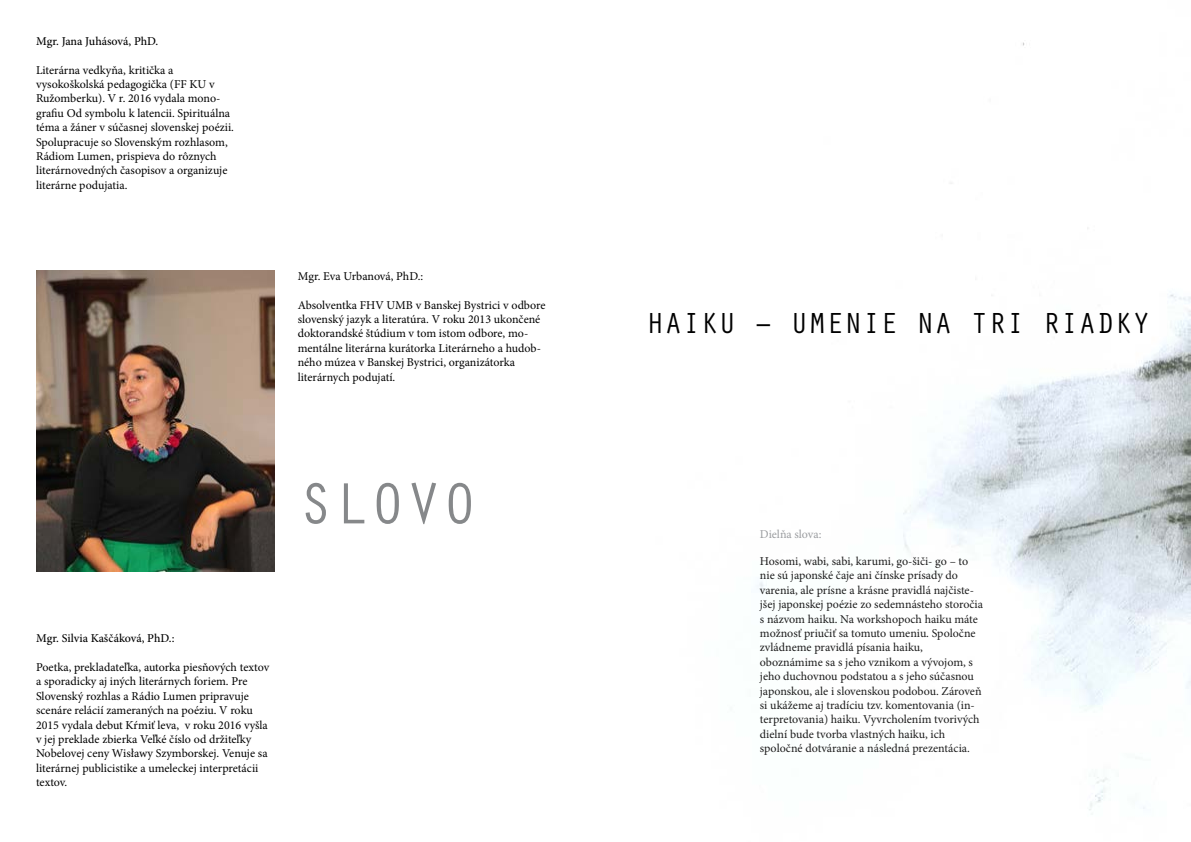
<style>
.page{position:relative;width:1191px;height:842px;background:#fff}
.page>*{position:absolute;margin:0;border:0;box-sizing:border-box;transform-origin:0 0}
.t1{font:60px "Orator Std";color:#86888a}
.t2{font:30px "Orator Std";color:#000}
.t3{font:12px/14.4px "Minion Pro";letter-spacing:-.005em;color:#000}
.t4{font:12px/14.4px "Minion Pro";letter-spacing:-.005em;color:#1c1c1c}
.t5{font:500 12px "Minion Pro";color:#000}
.t6{font:12px "Minion Pro";color:#9b9da0}
</style>
<div class="page">
<img style="left:757px;top:42px;width:434px;height:768px">
<img style="left:36px;top:271px;width:238px;height:300px">
<p class="t5" style="left:36px;top:33px;width:124px">Mgr. Jana Juhásová, PhD.</p>
<p class="t3" style="left:36px;top:63px;width:199px">Literárna vedkyňa, kritička a vysokoškolská pedagogička (FF KU v Ružomberku). V r. 2016 vydala mono&shy;grafiu Od symbolu k latencii. Spirituálna téma a žáner v súčasnej slovenskej poézii.<br>Spolupracuje so Slovenským rozhlasom, Rádiom Lumen, prispieva do rôznych literárnovedných časopisov a organizuje literárne podujatia.</p>
<p class="t3" style="left:298px;top:269px;width:127px">Mgr. Eva Urbanová, PhD.:</p>
<p class="t3" style="left:298px;top:298px;width:249px">Absolventka FHV UMB v Banskej Bystrici v odbore slovenský jazyk a literatúra. V roku 2013 ukončené doktorandské štúdium v tom istom odbore, mo&shy;mentálne literárna kurátorka Literárneho a hudob&shy;ného múzea v Banskej Bystrici, organizátorka literárnych podujatí.</p>
<h1 class="t1" style="left:298px;top:461px;width:181px">SLOVO</h1>
<p class="t5" style="left:36px;top:630px;width:140px">Mgr. Silvia Kaščáková, PhD.:</p>
<p class="t3" style="left:36px;top:660px;width:235px">Poetka, prekladateľka, autorka piesňových textov a sporadicky aj iných literárnych foriem. Pre Slovenský rozhlas a Rádio Lumen pripravuje scenáre relácií zameraných na poéziu. V roku 2015 vydala debut Kŕmiť leva, v roku 2016 vyšla v jej preklade zbierka Veľké číslo od držiteľky Nobelovej ceny Wisławy Szymborskej. Venuje sa literárnej publicistike a umeleckej interpretácii textov.</p>
<h2 class="t2" style="left:646px;top:302px;width:506px">HAIKU – UMENIE NA TRI RIADKY</h2>
<p class="t6" style="left:760px;top:526px;width:63px">Dielňa slova:</p>
<p class="t4" style="left:760px;top:554px;width:225px">Hosomi, wabi, sabi, karumi, go-šiči- go – to nie sú japonské čaje ani čínske prísady do varenia, ale prísne a krásne pravidlá najčiste&shy;jšej japonskej poézie zo sedemnásteho storočia s názvom haiku. Na workshopoch haiku máte možnosť priučiť sa tomuto umeniu. Spoločne zvládneme pravidlá písania haiku, oboznámime sa s jeho vznikom a vývojom, s jeho duchovnou podstatou a s jeho súčasnou japonskou, ale i slovenskou podobou. Zároveň si ukážeme aj tradíciu tzv. komentovania (in&shy;terpretovania) haiku. Vyvrcholením tvorivých dielní bude tvorba vlastných haiku, ich spoločné dotváranie a následná prezentácia.</p>
</div>
